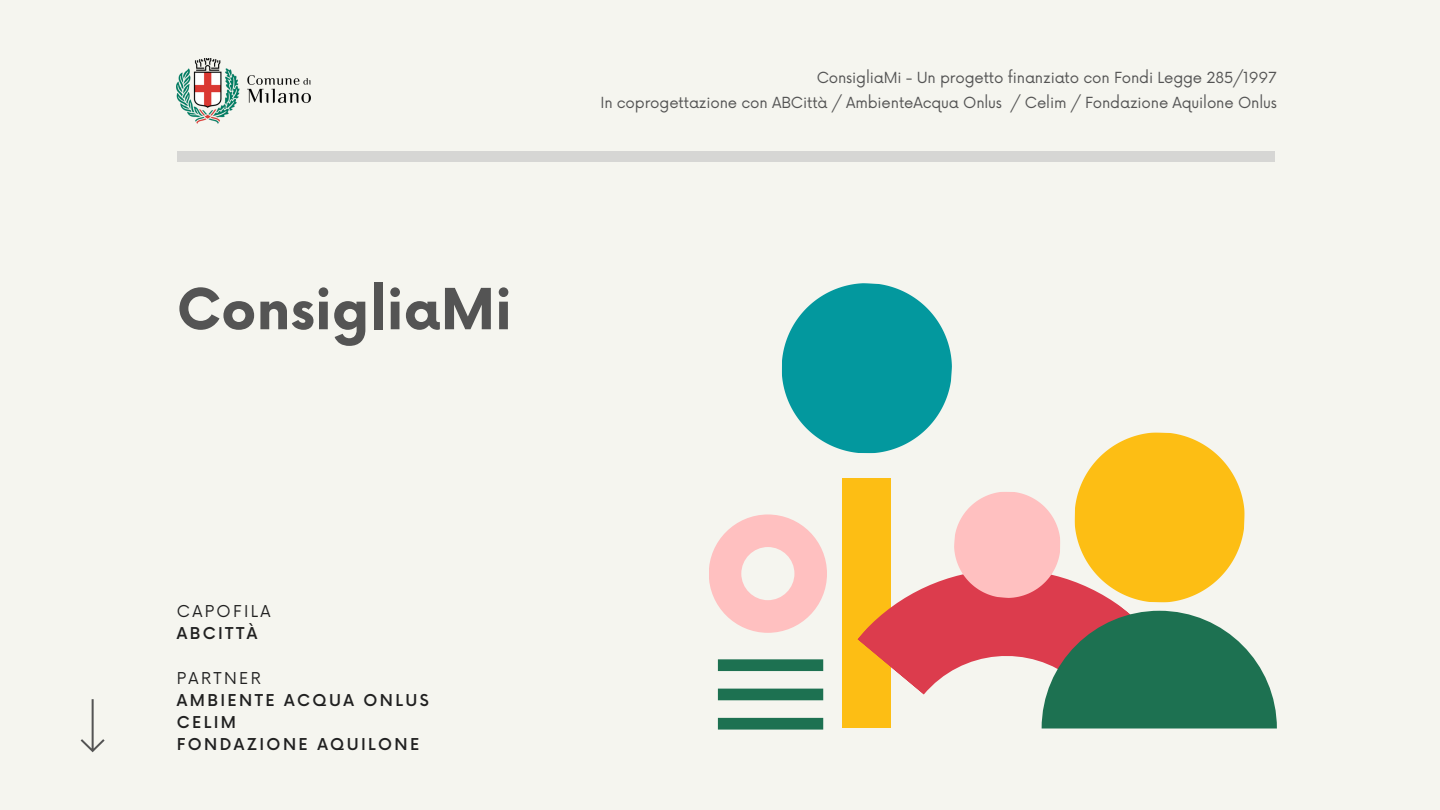
<style>
.page{position:relative;width:1440px;height:810px;background:#f5f5ef}
.page>*{position:absolute;margin:0;border:0;box-sizing:border-box;transform-origin:0 0}
.t1{font:700 55.2px "Now";color:#545454}
.t2{font:500 15.9px/22.2px "Now";letter-spacing:.15em;color:#202020}
.t3{font:15.9px "Now";letter-spacing:.15em;color:#202020}
.t4{font:14.9px/25.2px "Now";letter-spacing:-.01em;color:#545454;text-align:right}
</style>
<div class="page">
<svg style="left:81px;top:699px;width:24px;height:53px"></svg>
<div style="left:842px;top:479px;width:48px;height:249px;background:#fdbe14"></div>
<svg style="left:857px;top:490px;width:269px;height:239px"></svg>
<svg style="left:781px;top:283px;width:171px;height:171px"></svg>
<svg style="left:1072px;top:432px;width:173px;height:173px"></svg>
<svg style="left:953px;top:490px;width:109px;height:109px;background:#f9babb"></svg>
<svg style="left:1042px;top:611px;width:235px;height:118px;background:#497c64"></svg>
<svg style="left:709px;top:514px;width:118px;height:119px"></svg>
<svg style="left:718px;top:659px;width:105px;height:71px"></svg>
<img style="left:177px;top:58px;width:133px;height:65px">
<div style="left:177px;top:151px;width:1097px;height:11px;background:#d6d6d4"></div>
<h1 class="t1" style="left:177px;top:280px;width:337px">ConsigliaMi</h1>
<p class="t4" style="left:600px;top:65px;width:678px">ConsigliaMi - Un progetto finanziato con Fondi Legge 285/1997<br>In coprogettazione con ABCittà / AmbienteAcqua Onlus / Celim / Fondazione Aquilone Onlus</p>
<p class="t3" style="left:177px;top:602px;width:95px">CAPOFILA</p>
<p class="t2" style="left:177px;top:623px;width:82px">ABCITTÀ</p>
<p class="t3" style="left:177px;top:669px;width:86px">PARTNER</p>
<p class="t2" style="left:177px;top:690px;width:253px">AMBIENTE ACQUA ONLUS<br>CELIM<br>FONDAZIONE AQUILONE</p>
</div>
